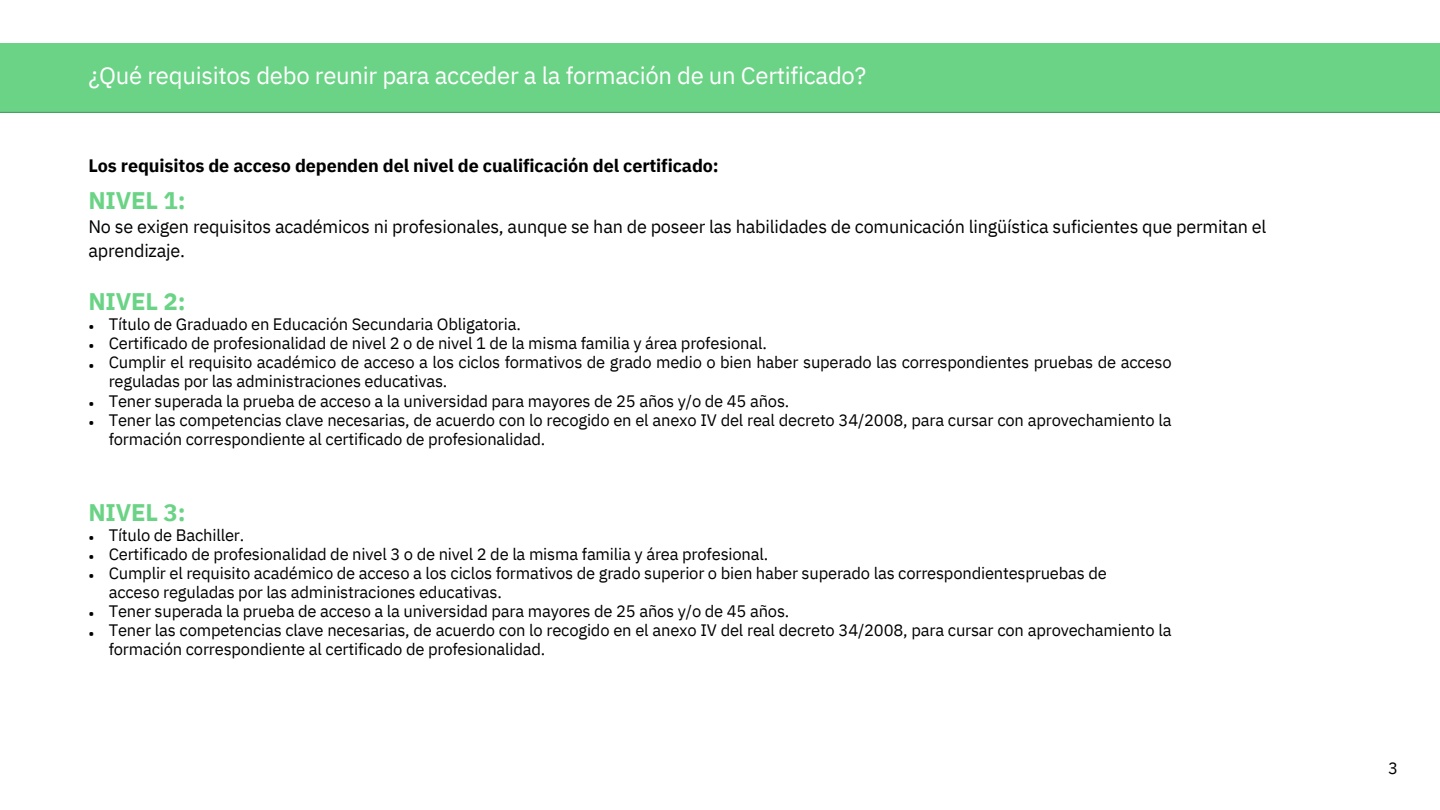
<style>
.page{position:relative;width:1440px;height:810px;background:#fff}
.page>*{position:absolute;margin:0;border:0;box-sizing:border-box;transform-origin:0 0}
.t1{font:24px "IBM Plex Sans";letter-spacing:-.01em;color:#fff}
.t2{font:700 24px "IBM Plex Sans";letter-spacing:-.005em;color:#6ad385}
.t3{font:18px/24.8px "IBM Plex Sans";letter-spacing:-.01em;color:#000}
.t4{font:700 18px "IBM Plex Sans";letter-spacing:-.005em;color:#000}
.t5{font:16.65px "IBM Plex Sans";letter-spacing:-.01em;color:#000}
.t6{font:16.5px/19.2px "IBM Plex Sans";letter-spacing:-.01em;color:#000}
.t7{font:16.5px/19.2px "IBM Plex Sans Cond";color:#000;text-align:justify}
</style>
<div class="page">
<div style="left:0;top:43px;width:1440px;height:70px;background:#6bd386"></div>
<p class="t1" style="left:88px;top:60px;width:779px">¿Qué requisitos debo reunir para acceder a la formación de un Certificado?</p>
<p class="t4" style="left:88px;top:154px;width:632px">Los requisitos de acceso dependen del nivel de cualificación del certificado:</p>
<p class="t2" style="left:88px;top:184px;width:99px">NIVEL 1:</p>
<p class="t3" style="left:88px;top:214px;width:1180px">No se exigen requisitos académicos ni profesionales, aunque se han de poseer las habilidades de comunicación lingüística suficientes que permitan el aprendizaje.</p>
<p class="t2" style="left:88px;top:285px;width:99px">NIVEL 2:</p>
<p class="t7" style="left:88px;top:316px;width:7px">• • •</p>
<p class="t7" style="left:88px;top:393px;width:7px">• •</p>
<p class="t6" style="left:109px;top:314px;width:414px">Título de Graduado en Educación Secundaria Obligatoria.</p>
<p class="t6" style="left:109px;top:333px;width:660px">Certificado de profesionalidad de nivel 2 o de nivel 1 de la misma familia y área profesional.</p>
<p class="t6" style="left:109px;top:353px;width:1064px">Cumplir el requisito académico de acceso a los ciclos formativos de grado medio o bien haber superado las correspondientes pruebas de acceso reguladas por las administraciones educativas.</p>
<p class="t6" style="left:109px;top:391px;width:682px">Tener superada la prueba de acceso a la universidad para mayores de 25 años y/o de 45 años.</p>
<p class="t6" style="left:109px;top:410px;width:1064px">Tener las competencias clave necesarias, de acuerdo con lo recogido en el anexo IV del real decreto 34/2008, para cursar con aprovechamiento la formación correspondiente al certificado de profesionalidad.</p>
<p class="t2" style="left:88px;top:496px;width:99px">NIVEL 3:</p>
<p class="t7" style="left:88px;top:527px;width:7px">• • •</p>
<p class="t7" style="left:88px;top:604px;width:7px">• •</p>
<p class="t6" style="left:109px;top:525px;width:137px">Título de Bachiller.</p>
<p class="t5" style="left:109px;top:543px;width:661px">Certificado de profesionalidad de nivel 3 o de nivel 2 de la misma familia y área profesional.</p>
<p class="t6" style="left:109px;top:563px;width:1000px">Cumplir el requisito académico de acceso a los ciclos formativos de grado superior o bien haber superado las correspondientespruebas de</p>
<p class="t6" style="left:109px;top:582px;width:395px">acceso reguladas por las administraciones educativas.</p>
<p class="t6" style="left:109px;top:601px;width:682px">Tener superada la prueba de acceso a la universidad para mayores de 25 años y/o de 45 años.</p>
<p class="t6" style="left:109px;top:621px;width:1064px">Tener las competencias clave necesarias, de acuerdo con lo recogido en el anexo IV del real decreto 34/2008, para cursar con aprovechamiento la formación correspondiente al certificado de profesionalidad.</p>
<p class="t6" style="left:1388px;top:758px;width:11px">3</p>
</div>
